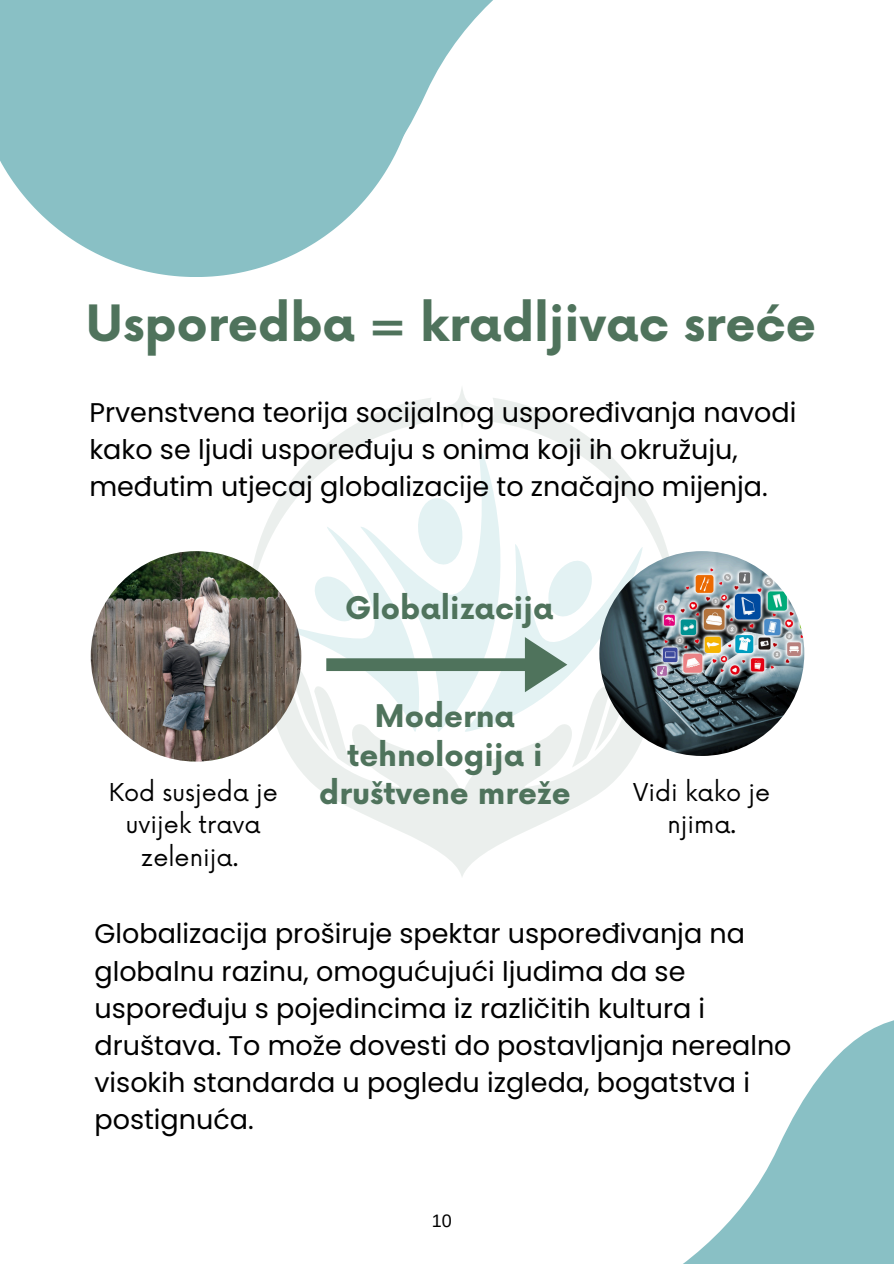
<style>
.page{position:relative;width:894px;height:1264px;background:#fff}
.page>*{position:absolute;margin:0;border:0;box-sizing:border-box;transform-origin:0 0}
.t1{font:700 48.75px "Now";color:#4f735c}
.t2{font:700 30.45px/38.2px "Now";color:#4f735c;text-align:center}
.t3{font:27px/37.2px "Poppins";color:#000}
.t4{font:24px/32.7px "Now";color:#000;text-align:center}
.t5{font:18px "Arimo";color:#000}
</style>
<div class="page">
<svg style="left:418px;top:0;width:75px;height:109px"></svg>
<svg style="left:684px;top:1020px;width:209px;height:243px;fill:#89c0c5"></svg>
<svg style="left:0;top:0;width:418px;height:277px;background:#9ac9cd"></svg>
<svg style="left:298px;top:767px;width:328px;height:110px"></svg>
<svg style="left:439px;top:385px;width:45px;height:45px"></svg>
<svg style="left:248px;top:397px;width:427px;height:370px"></svg>
<img style="left:91px;top:551px;width:210px;height:210px;border-radius:50%">
<img style="left:599px;top:551px;width:205px;height:205px;border-radius:50%">
<h2 class="t1" style="left:86px;top:297px;width:731px">Usporedba = kradljivac sreće</h2>
<h2 class="t3" style="left:89px;top:394px;width:708px">Prvenstvena teorija socijalnog uspoređivanja navodi kako se ljudi uspoređuju s onima koji ih okružuju, međutim utjecaj globalizacije to značajno mijenja.</h2>
<p class="t2" style="left:345px;top:590px;width:210px">Globalizacija</p>
<h1 class="t2" style="left:319px;top:699px;width:253px">Moderna tehnologija i društvene mreže</h1>
<h3 class="t4" style="left:109px;top:777px;width:171px">Kod susjeda je uvijek trava zelenija.</h3>
<p class="t4" style="left:633px;top:777px;width:138px">Vidi kako je njima.</p>
<p class="t3" style="left:94px;top:915px;width:698px">Globalizacija proširuje spektar uspoređivanja na globalnu razinu, omogućujući ljudima da se uspoređuju s pojedincima iz različitih kultura i društava. To može dovesti do postavljanja nerealno visokih standarda u pogledu izgleda, bogatstva i postignuća.</p>
<p class="t5" style="left:431px;top:1210px;width:22px">10</p>
</div>
